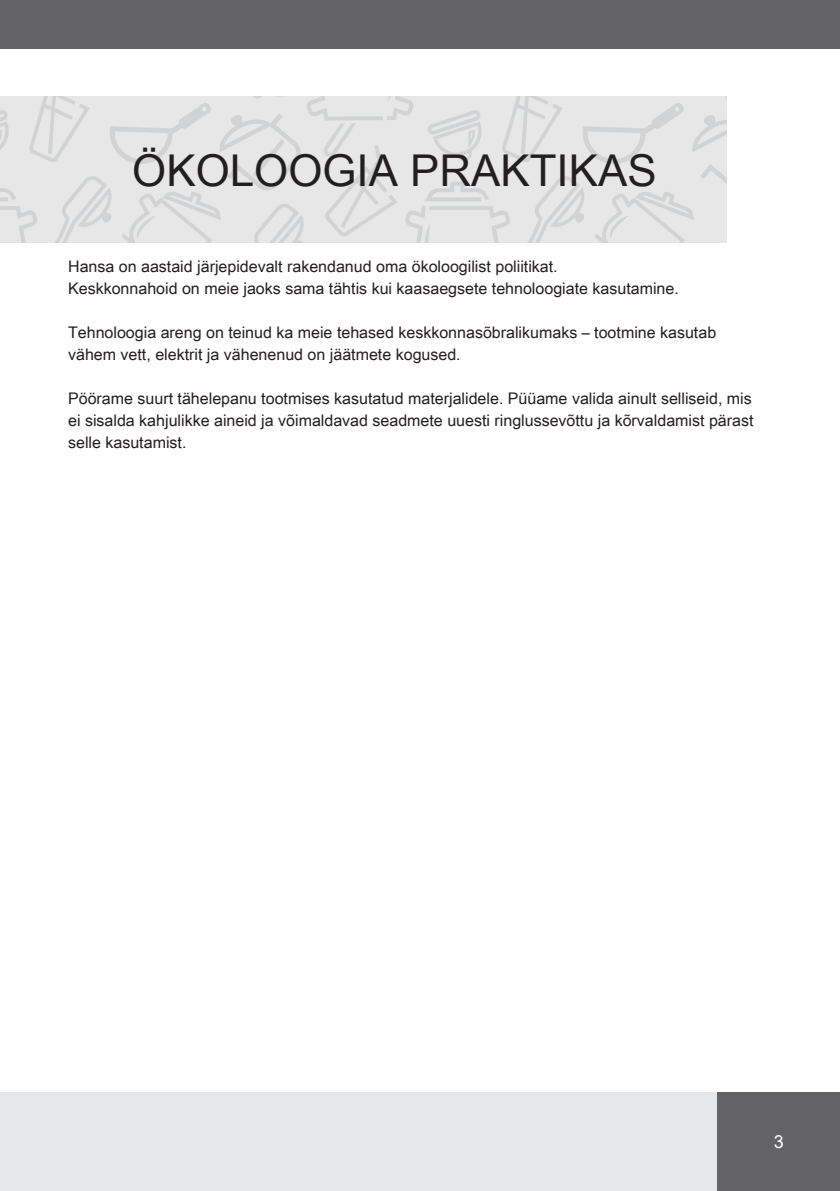
<style>
.page{position:relative;width:840px;height:1191px;background:#fff}
.page>*{position:absolute;margin:0;border:0;box-sizing:border-box;transform-origin:0 0}
.t1{font:43.8px "Arial Unicode MS";color:#231f20}
.t2{font:18px "Arial Unicode MS";color:#fff}
.BODY-PODSTAWOWE_szan{font:16px/22px "Arial Unicode MS";color:#231f20}
</style>
<div class="page">
<div style="left:0;top:1092px;width:839px;height:99px;background:#e6e7e9"></div>
<div style="left:716px;top:1092px;width:123px;height:99px;background:#636366"></div>
<img style="left:0;top:96px;width:726px;height:146px">
<div style="left:0;top:0;width:839px;height:49px;background:#636366"></div>
<p class="t1" style="left:132px;top:138px;width:525px">ÖKOLOOGIA PRAKTIKAS</p>
<p class="BODY-PODSTAWOWE_szan" style="left:68px;top:255px;width:491px">Hansa on aastaid järjepidevalt rakendanud oma ökoloogilist poliitikat.</p>
<p class="BODY-PODSTAWOWE_szan" style="left:68px;top:277px;width:612px">Keskkonnahoid on meie jaoks sama tähtis kui kaasaegsete tehnoloogiate kasutamine.</p>
<p class="BODY-PODSTAWOWE_szan" style="left:68px;top:321px;width:649px">Tehnoloogia areng on teinud ka meie tehased keskkonnasõbralikumaks – tootmine kasutab vähem vett, elektrit ja vähenenud on jäätmete kogused.</p>
<p class="BODY-PODSTAWOWE_szan" style="left:68px;top:387px;width:686px;text-align:justify">Pöörame suurt tähelepanu tootmises kasutatud materjalidele. Püüame valida ainult selliseid, mis ei sisalda kahjulikke aineid ja võimaldavad seadmete uuesti ringlussevõttu ja kõrvaldamist pärast selle kasutamist.</p>
<p class="t2" style="left:773px;top:1128px;width:12px">3</p>
</div>
